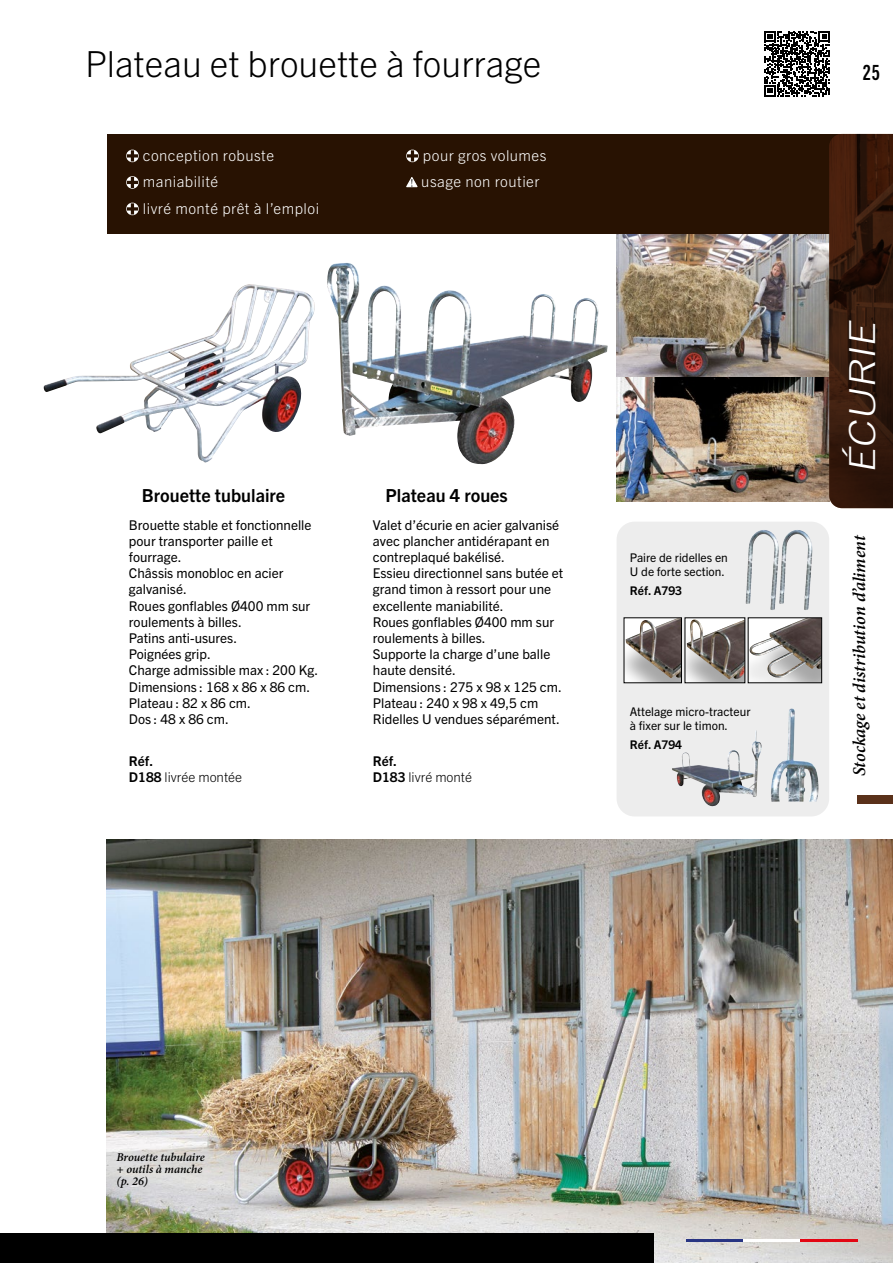
<style>
.page{position:relative;width:893px;height:1263px;background:#fff}
.page>*{position:absolute;margin:0;border:0;box-sizing:border-box;transform-origin:0 0}
.t1{font:300 36px "Trade Gothic Next LT Pro";color:#000}
.t2{font:italic 300 36px "Trade Gothic Next LT Pro";color:#fff;scale:1.25 1}
.t3{font:21px "Trade Gothic Next LT Pro Bd Cm";color:#000}
.t4{font:italic 600 18px "Minion Pro";letter-spacing:-.005em;color:#000}
.t5{font:700 18px "Trade Gothic Next LT Pro";color:#000}
.t6{font:300 15px/26.5px "Trade Gothic Next LT Pro";letter-spacing:.03em;color:#fff}
.t7{font:13.5px/16.2px "Trade Gothic Next LT Pro";color:#000}
.t8{font:300 13.5px/16.2px "Trade Gothic Next LT Pro";color:#000}
.t9{font:12px/14.4px "Trade Gothic Next LT Pro";color:#000}
.t10{font:italic 600 12px/12px "Minion Pro";letter-spacing:-.005em;color:#000}
.t11{font:700 12px "Trade Gothic Next LT Pro";color:#000}
.s1{font-weight:700}
</style>
<div class="page">
<img style="left:617px;top:376px;width:212px;height:125px">
<img style="left:617px;top:234px;width:212px;height:142px">
<div style="left:108px;top:134px;width:785px;height:100px;background:#281202"></div>
<img style="left:106px;top:840px;width:787px;height:423px">
<div style="left:617px;top:522px;width:212px;height:294px;background:#ededed;border-radius:18px"></div>
<img style="left:43px;top:284px;width:272px;height:178px">
<img style="left:327px;top:263px;width:281px;height:201px">
<div style="left:0;top:1233px;width:654px;height:30px;background:#000"></div>
<hr style="left:687px;top:1239px;width:57px;height:2px;background:#283583">
<hr style="left:744px;top:1239px;width:57px;height:2px;background:#fff">
<hr style="left:801px;top:1239px;width:57px;height:2px;background:#e30613">
<img style="left:779px;top:530px;width:33px;height:80px">
<div style="left:624px;top:624px;width:57px;height:59px;background:#000;opacity:.35"></div>
<img style="left:626px;top:620px;width:54px;height:58px">
<div style="left:624px;top:618px;width:58px;height:65px;border:1px solid #000"></div>
<div style="left:685px;top:624px;width:60px;height:59px;background:#000;opacity:.35"></div>
<img style="left:687px;top:620px;width:56px;height:59px">
<div style="left:685px;top:618px;width:60px;height:65px;border:1px solid #000"></div>
<div style="left:748px;top:618px;width:74px;height:65px;background:#000;opacity:.35"></div>
<img style="left:750px;top:620px;width:70px;height:59px">
<div style="left:748px;top:618px;width:74px;height:65px;border:1px solid #000"></div>
<img style="left:771px;top:708px;width:48px;height:93px">
<img style="left:672px;top:741px;width:83px;height:58px">
<img style="left:829px;top:134px;width:64px;height:374px">
<div style="left:858px;top:795px;width:35px;height:9px;background:#5a311a"></div>
<svg style="left:126px;top:150px;width:13px;height:12px"></svg>
<svg style="left:126px;top:176px;width:13px;height:13px"></svg>
<svg style="left:126px;top:203px;width:13px;height:12px"></svg>
<svg style="left:406px;top:150px;width:13px;height:12px"></svg>
<svg style="left:406px;top:177px;width:12px;height:11px"></svg>
<svg style="left:764px;top:31px;width:66px;height:66px"></svg>
<h1 class="t1" style="left:85px;top:38px;width:458px">Plateau et brouette à fourrage</h1>
<p class="t6" style="left:143px;top:141px;width:178px">conception robuste maniabilité<br>livré monté prêt à l’emploi</p>
<p class="t6" style="left:421px;top:141px;width:127px">pour gros volumes usage non routier</p>
<h3 class="t5" style="left:142px;top:483px;width:145px">Brouette tubulaire</h3>
<h3 class="t5" style="left:386px;top:483px;width:124px">Plateau 4 roues</h3>
<p class="t7" style="left:129px;top:516px;width:191px">Brouette stable et fonctionnelle pour transporter paille et fourrage.<br>Châssis monobloc en acier galvanisé.<br>Roues gonflables Ø400 mm sur roulements à billes.<br>Patins anti-usures.<br>Poignées grip.<br>Charge admissible max : 200 Kg.<br>Dimensions : 168 x 86 x 86 cm.<br>Plateau : 82 x 86 cm.<br>Dos : 48 x 86 cm.</p>
<p class="t7" style="left:373px;top:516px;width:192px">Valet d’écurie en acier galvanisé avec plancher antidérapant en contreplaqué bakélisé.<br>Essieu directionnel sans butée et grand timon à ressort pour une excellente maniabilité.<br>Roues gonflables Ø400 mm sur roulements à billes.<br>Supporte la charge d’une balle haute densité.<br>Dimensions : 275 x 98 x 125 cm.<br>Plateau : 240 x 98 x 49,5 cm<br>Ridelles U vendues séparément.</p>
<p class="t8" style="left:129px;top:752px;width:115px"><span class="s1">Réf.<br>D188</span> livrée montée</p>
<p class="t8" style="left:373px;top:752px;width:101px"><span class="s1">Réf.<br>D183</span> livré monté</p>
<p class="t9" style="left:630px;top:549px;width:99px">Paire de ridelles en<br>U de forte section.</p>
<p class="t11" style="left:630px;top:582px;width:54px">Réf. A793</p>
<p class="t9" style="left:630px;top:703px;width:122px">Attelage micro-tracteur à fixer sur le timon.</p>
<p class="t11" style="left:630px;top:736px;width:54px">Réf. A794</p>
<h2 class="t3" style="left:863px;top:58px;width:18px">25</h2>
<h1 class="t2" style="left:837px;top:474px;width:129px;rotate:-90deg">ÉCURIE</h1>
<h3 class="t4" style="left:847px;top:776px;width:243px;rotate:-90deg">Stockage et distribution d’aliment</h3>
<p class="t10" style="left:117px;top:1151px;width:90px">Brouette tubulaire + outils à manche (p. 26)</p>
</div>
